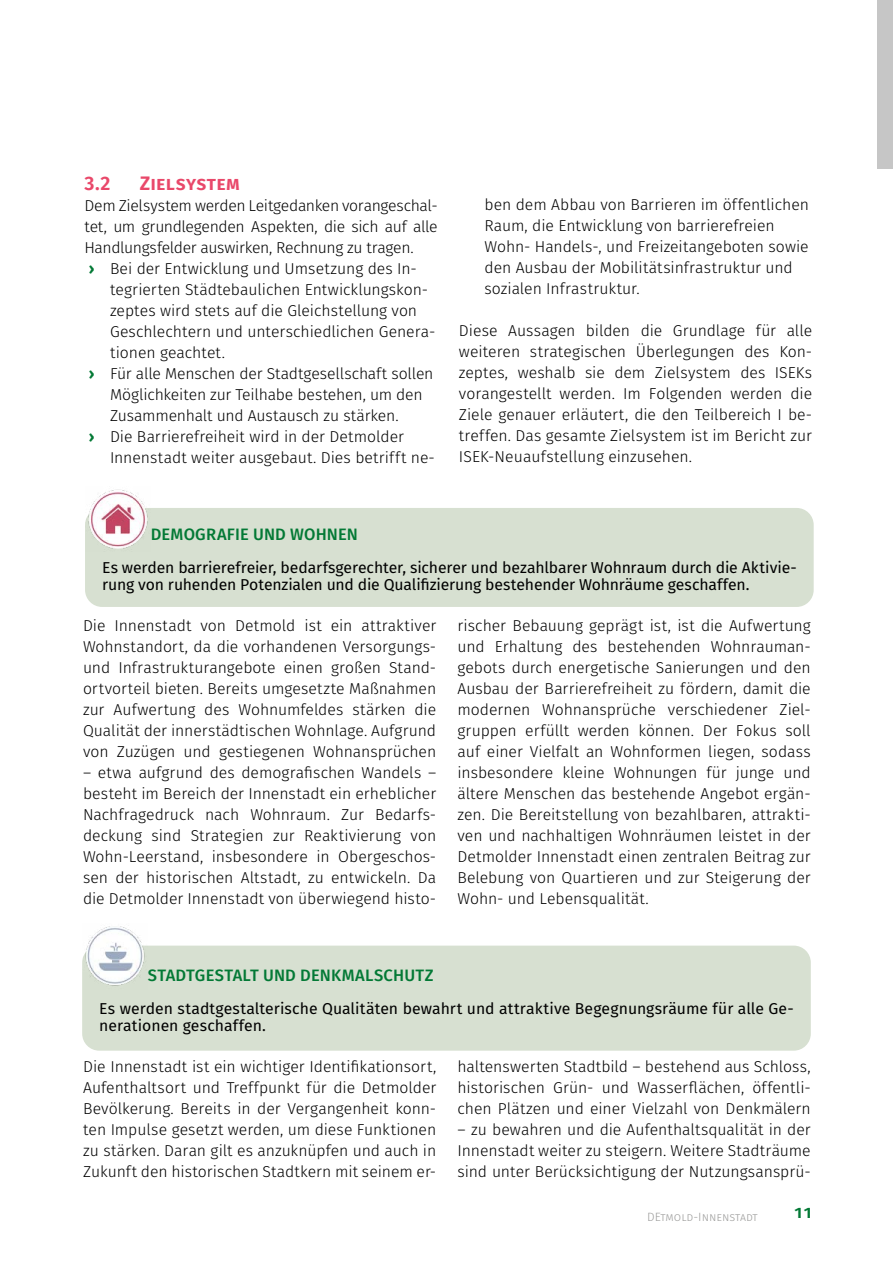
<style>
.page{position:relative;width:893px;height:1263px;background:#fff}
.page>*{position:absolute;margin:0;border:0;box-sizing:border-box;transform-origin:0 0}
.t1{font:600 19.5px "Fira Sans";letter-spacing:.015em;color:#e9486a}
.t2{font:500 16.5px "Fira Sans";letter-spacing:.01em;color:#037935}
.t3{font:300 15.75px/21px "Fira Sans";color:#000;text-align:justify}
.t4{font:15.75px/16.5px "Fira Sans";letter-spacing:-.005em;color:#000}
.t5{font:300 15.75px/21px "Fira Sans";letter-spacing:-.02em;color:#000}
.t6{font:600 15px "Fira Sans";color:#037935;scale:1.15 1}
.t7{font:300 12px "Fira Sans";color:#9d9d9c}
.s1{font-weight:700;color:#037935}
</style>
<div class="page">
<div style="left:878px;top:0;width:15px;height:169px;background:#c6c6c6"></div>
<div style="left:82px;top:945px;width:729px;height:106px;background:#d7e0d1;border-radius:17px"></div>
<img style="left:82px;top:926px;width:66px;height:60px">
<div style="left:85px;top:508px;width:729px;height:99px;background:#d7e0d1;border-radius:17px"></div>
<img style="left:85px;top:489px;width:63px;height:60px">
<p class="t1" style="left:85px;top:167px;width:28px">3.2</p>
<p class="t1" style="left:140px;top:167px;width:102px">Zielsystem</p>
<p class="t5" style="left:85px;top:194px;width:355px">Dem Zielsystem werden Leitgedanken vorangeschal&shy;tet, um grundlegenden Aspekten, die sich auf alle Handlungsfelder auswirken, Rechnung zu tragen.<br><span class="s1">›</span> Bei der Entwicklung und Umsetzung des In-</p>
<p class="t3" style="left:110px;top:278px;width:320px">tegrierten Städtebaulichen Entwicklungskon-</p>
<p class="t3" style="left:110px;top:299px;width:309px">zeptes wird stets auf die Gleichstellung von</p>
<p class="t3" style="left:110px;top:320px;width:327px">Geschlechtern und unterschiedlichen Genera-</p>
<p class="t3" style="left:110px;top:341px;width:116px">tionen geachtet.</p>
<p class="t3" style="left:89px;top:362px;width:346px"><span class="s1">›</span> Für alle Menschen der Stadtgesellschaft sollen</p>
<p class="t3" style="left:110px;top:383px;width:314px">Möglichkeiten zur Teilhabe bestehen, um den</p>
<p class="t3" style="left:110px;top:404px;width:290px">Zusammenhalt und Austausch zu stärken.</p>
<p class="t3" style="left:89px;top:425px;width:317px"><span class="s1">›</span> Die Barrierefreiheit wird in der Detmolder</p>
<p class="t3" style="left:110px;top:446px;width:326px">Innenstadt weiter ausgebaut. Dies betrifft ne-</p>
<p class="t3" style="left:484px;top:194px;width:326px;text-align:left">ben dem Abbau von Barrieren im öffentlichen Raum, die Entwicklung von barrierefreien Wohn- Handels-, und Freizeitangeboten sowie den Ausbau der Mobilitätsinfrastruktur und sozialen Infrastruktur.</p>
<p class="t3" style="left:459px;top:320px;width:355px">Diese Aussagen bilden die Grundlage für alle weiteren strategischen Überlegungen des Kon&shy;zeptes, weshalb sie dem Zielsystem des ISEKs vorangestellt werden. Im Folgenden werden die Ziele genauer erläutert, die den Teilbereich I be&shy;treffen. Das gesamte Zielsystem ist im Bericht zur ISEK-Neuaufstellung einzusehen.</p>
<p class="t2" style="left:151px;top:521px;width:209px">DEMOGRAFIE UND WOHNEN</p>
<p class="t4" style="left:102px;top:559px;width:696px">Es werden barrierefreier, bedarfsgerechter, sicherer und bezahlbarer Wohnraum durch die Aktivie&shy;rung von ruhenden Potenzialen und die Qualifizierung bestehender Wohnräume geschaffen.</p>
<p class="t3" style="left:83px;top:614px;width:355px">Die Innenstadt von Detmold ist ein attraktiver Wohnstandort, da die vorhandenen Versorgungs&shy;und Infrastrukturangebote einen großen Stand&shy;ortvorteil bieten. Bereits umgesetzte Maßnahmen zur Aufwertung des Wohnumfeldes stärken die Qualität der innerstädtischen Wohnlage. Aufgrund von Zuzügen und gestiegenen Wohnansprüchen</p>
<p class="t3" style="left:83px;top:761px;width:355px">– etwa aufgrund des demografischen Wandels – besteht im Bereich der Innenstadt ein erheblicher Nachfragedruck nach Wohnraum. Zur Bedarfs&shy;deckung sind Strategien zur Reaktivierung von Wohn-Leerstand, insbesondere in Obergeschos&shy;sen der historischen Altstadt, zu entwickeln. Da die Detmolder Innenstadt von überwiegend histo-</p>
<p class="t3" style="left:457px;top:614px;width:355px">rischer Bebauung geprägt ist, ist die Aufwertung und Erhaltung des bestehenden Wohnrauman&shy;gebots durch energetische Sanierungen und den Ausbau der Barrierefreiheit zu fördern, damit die modernen Wohnansprüche verschiedener Ziel&shy;gruppen erfüllt werden können. Der Fokus soll auf einer Vielfalt an Wohnformen liegen, sodass insbesondere kleine Wohnungen für junge und ältere Menschen das bestehende Angebot ergän&shy;zen. Die Bereitstellung von bezahlbaren, attrakti&shy;ven und nachhaltigen Wohnräumen leistet in der Detmolder Innenstadt einen zentralen Beitrag zur Belebung von Quartieren und zur Steigerung der Wohn- und Lebensqualität.</p>
<p class="t2" style="left:148px;top:962px;width:287px">STADTGESTALT UND DENKMALSCHUTZ</p>
<p class="t4" style="left:99px;top:1000px;width:696px">Es werden stadtgestalterische Qualitäten bewahrt und attraktive Begegnungsräume für alle Ge&shy;nerationen geschaffen.</p>
<p class="t3" style="left:83px;top:1055px;width:355px">Die Innenstadt ist ein wichtiger Identifikationsort, Aufenthaltsort und Treffpunkt für die Detmolder Bevölkerung. Bereits in der Vergangenheit konn&shy;ten Impulse gesetzt werden, um diese Funktionen zu stärken. Daran gilt es anzuknüpfen und auch in Zukunft den historischen Stadtkern mit seinem er-</p>
<p class="t3" style="left:458px;top:1055px;width:355px">haltenswerten Stadtbild – bestehend aus Schloss, historischen Grün- und Wasserflächen, öffentli&shy;chen Plätzen und einer Vielzahl von Denkmälern</p>
<p class="t3" style="left:458px;top:1118px;width:355px">– zu bewahren und die Aufenthaltsqualität in der Innenstadt weiter zu steigern. Weitere Stadträume sind unter Berücksichtigung der Nutzungsansprü-</p>
<p class="t7" style="left:647px;top:1209px;width:112px">DEtmold-Innenstadt</p>
<p class="t6" style="left:795px;top:1201px;width:16px">11</p>
</div>
